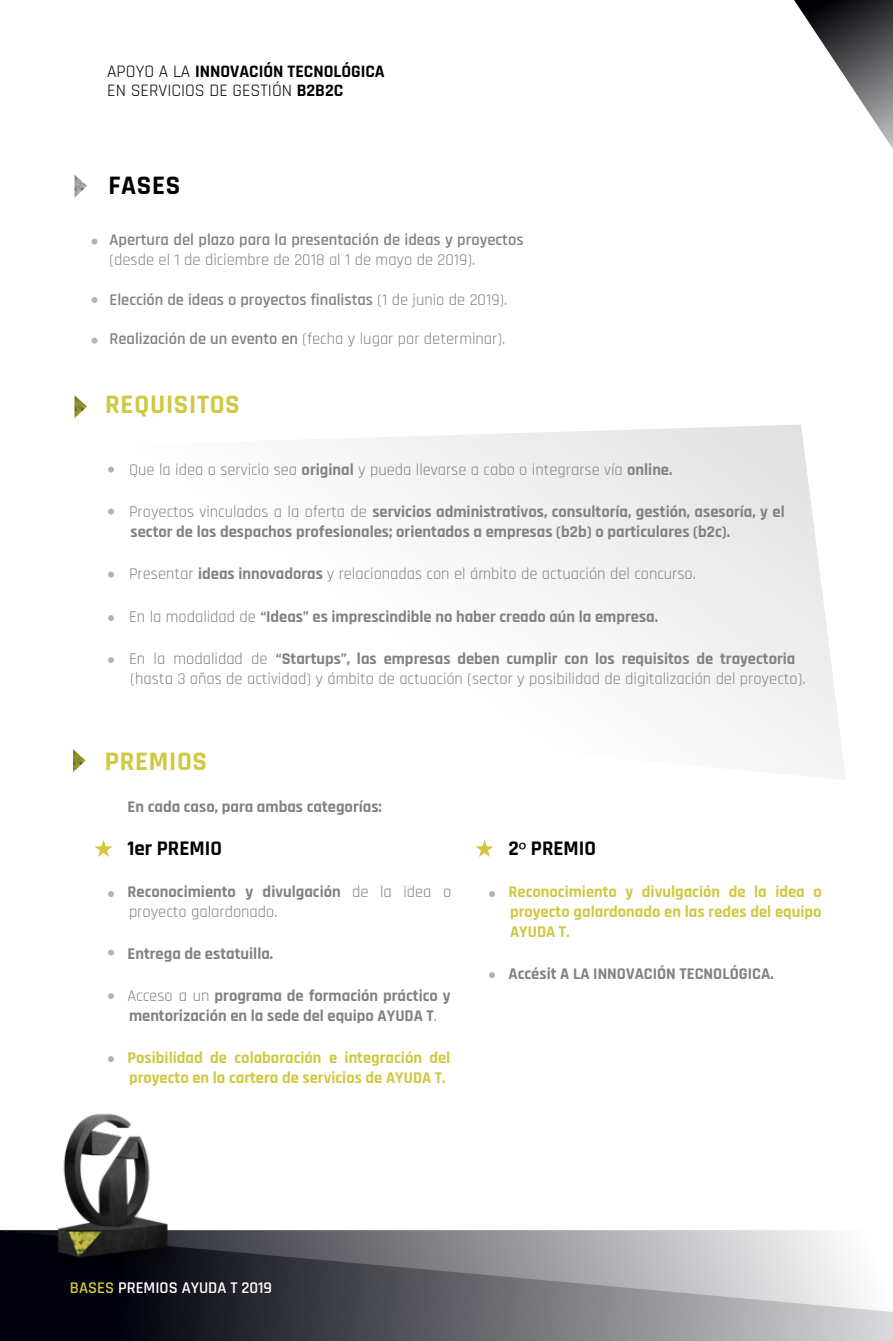
<style>
.page{position:relative;width:893px;height:1341px;background:#fff}
.page>*{position:absolute;margin:0;border:0;box-sizing:border-box;transform-origin:0 0}
.t1{font:700 27px "Rajdhani";letter-spacing:.025em;color:#cfc840}
.t2{font:700 27px "Rajdhani";letter-spacing:.025em;color:#000}
.t3{font:700 21px "Rajdhani";color:#000}
.t4{font:17.7px/19.4px "Rajdhani";color:#000}
.t5{font:16.5px/19.8px "Rajdhani";color:#808183}
.t6{font:700 16.5px/19.8px "Rajdhani";color:#808183}
.t7{font:700 16.5px/19.8px "Rajdhani";color:#cfc840;text-align:justify}
.t8{font:600 16.5px "Rajdhani";color:#808183}
.t9{font:600 16.5px "Rajdhani";color:#fff}
.s1{font-weight:700}
.s2{font-weight:400}
.s3{font-weight:600}
.s4{font-family:"Myriad Pro";font-weight:400}
.s5{color:#cfc840}
</style>
<div class="page">
<svg style="left:794px;top:0;width:99px;height:149px"></svg>
<svg style="left:110px;top:424px;width:736px;height:356px"></svg>
<svg style="left:74px;top:175px;width:13px;height:23px"></svg>
<svg style="left:74px;top:395px;width:13px;height:23px"></svg>
<svg style="left:0;top:1231px;width:893px;height:110px;background:#838388"></svg>
<img style="left:29px;top:1113px;width:217px;height:203px">
<svg style="left:489px;top:891px;width:6px;height:6px"></svg>
<svg style="left:489px;top:972px;width:6px;height:6px"></svg>
<svg style="left:476px;top:840px;width:18px;height:17px"></svg>
<svg style="left:108px;top:891px;width:6px;height:6px"></svg>
<svg style="left:108px;top:950px;width:6px;height:6px"></svg>
<svg style="left:108px;top:993px;width:6px;height:6px"></svg>
<svg style="left:108px;top:1056px;width:6px;height:6px"></svg>
<svg style="left:108px;top:467px;width:6px;height:6px"></svg>
<svg style="left:108px;top:509px;width:6px;height:6px"></svg>
<svg style="left:108px;top:572px;width:6px;height:6px"></svg>
<svg style="left:108px;top:615px;width:6px;height:6px"></svg>
<svg style="left:108px;top:657px;width:6px;height:6px"></svg>
<svg style="left:73px;top:749px;width:13px;height:23px"></svg>
<svg style="left:92px;top:239px;width:6px;height:6px"></svg>
<svg style="left:92px;top:297px;width:6px;height:6px"></svg>
<svg style="left:92px;top:338px;width:6px;height:6px"></svg>
<svg style="left:94px;top:840px;width:18px;height:17px"></svg>
<p class="t4" style="left:107px;top:62px;width:279px">APOYO A LA <span class="s1">INNOVACIÓN TECNOLÓGICA<br></span>EN SERVICIOS DE GESTIÓN <span class="s1">B2B2C</span></p>
<h1 class="t2" style="left:108px;top:169px;width:73px">FASES</h1>
<p class="t8" style="left:110px;top:230px;width:415px">Apertura del plazo para la presentación de ideas y proyectos</p>
<p class="t5" style="left:110px;top:251px;width:367px">(desde el 1 de diciembre de 2018 al 1 de mayo de 2019).</p>
<p class="t8" style="left:110px;top:290px;width:399px">Elección de ideas o proyectos finalistas <span class="s2">(1 de junio de 2019).</span></p>
<p class="t5" style="left:110px;top:330px;width:397px"><span class="s3">Realización de un evento en</span> (fecha y lugar por determinar).</p>
<h1 class="t1" style="left:105px;top:388px;width:136px">REQUISITOS</h1>
<p class="t5" style="left:129px;top:460px;width:545px">Que la idea o servicio sea <span class="s1">original</span> y pueda llevarse a cabo o integrarse vía <span class="s1">online.</span></p>
<p class="t6" style="left:129px;top:502px;width:657px"><span class="s2">Proyectos vinculados a la oferta de</span> servicios administrativos, consultoría, gestión, asesoría, y el sector de los despachos profesionales; orientados a empresas (b2b) o particulares (b2c).</p>
<p class="t5" style="left:129px;top:565px;width:568px">Presentar <span class="s1">ideas innovadoras</span> y relacionadas con el ámbito de actuación del concurso.</p>
<p class="t6" style="left:129px;top:607px;width:531px"><span class="s2">En la modalidad de</span> “Ideas” es imprescindible no haber creado aún la empresa.</p>
<p class="t5" style="left:129px;top:649px;width:678px">En la modalidad de <span class="s1">“Startups”, las empresas deben cumplir con los requisitos de trayectoria </span>(hasta 3 años de actividad) y ámbito de actuación (sector y posibilidad de digitalización del proyecto).</p>
<h1 class="t1" style="left:105px;top:745px;width:104px">PREMIOS</h1>
<p class="t6" style="left:128px;top:798px;width:256px">En cada caso, para ambas categorías:</p>
<p class="t3" style="left:128px;top:835px;width:96px">1er PREMIO</p>
<p class="t5" style="left:128px;top:882px;width:325px"><span class="s1">Reconocimiento y divulgación</span> de la idea o proyecto galardonado.</p>
<p class="t6" style="left:128px;top:944px;width:147px">Entrega de estatuilla.</p>
<p class="t6" style="left:128px;top:987px;width:325px"><span class="s2">Acceso a un</span> programa de formación práctico y mentorización en la sede del equipo AYUDA T<span class="s2">.</span></p>
<p class="t7" style="left:128px;top:1049px;width:324px">Posibilidad de colaboración e integración del proyecto en la cartera de servicios de AYUDA T.</p>
<p class="t3" style="left:508px;top:835px;width:89px">2<span class="s4">º</span> PREMIO</p>
<p class="t7" style="left:508px;top:882px;width:315px">Reconocimiento y divulgación de la idea o proyecto galardonado en las redes del equipo AYUDA T.</p>
<p class="t6" style="left:508px;top:964px;width:267px">Accésit A LA INNOVACIÓN TECNOLÓGICA.</p>
<p class="t9" style="left:70px;top:1277px;width:204px"><span class="s5">BASES</span> PREMIOS AYUDA T 2019</p>
</div>
